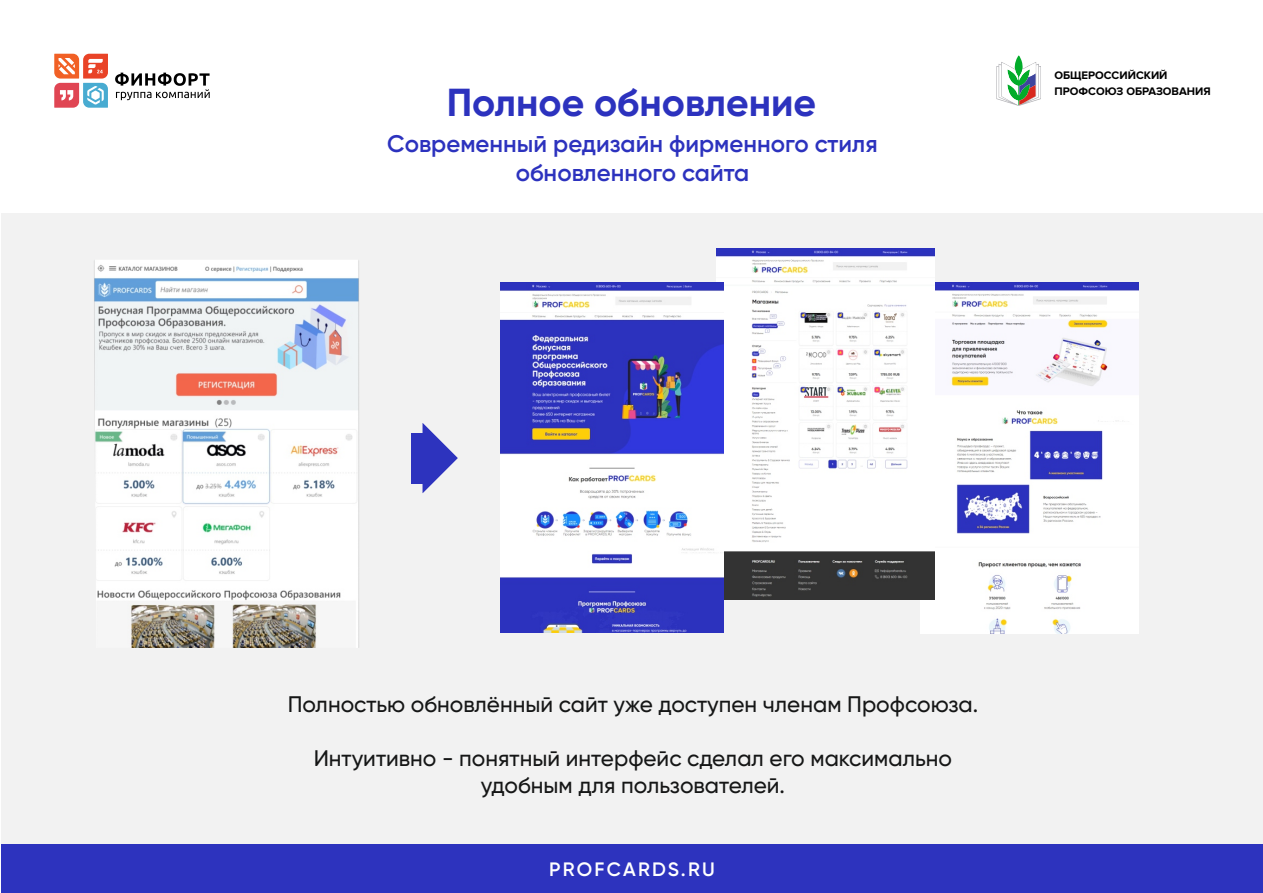
<style>
.page{position:relative;width:1263px;height:893px;background:#fff}
.page>*{position:absolute;margin:0;border:0;box-sizing:border-box;transform-origin:0 0}
.t1{font:700 39px "Gilroy";color:#2c32be}
.t2{font:600 24px/28.8px "Gilroy";color:#2c32be;text-align:center}
.t3{font:500 22.5px/27px "Gilroy";color:#151616;text-align:center}
.t4{font:600 19.35px "Gilroy";letter-spacing:.115em;color:#fff}
.t5{font:700 11.4px/15.8px "Proxima Nova";color:#000}
</style>
<div class="page">
<div style="left:2px;top:213px;width:1261px;height:631px;background:#f2f2f2"></div>
<div style="left:1px;top:844px;width:1262px;height:49px;background:#2d33be"></div>
<img style="left:921px;top:283px;width:217px;height:351px">
<img style="left:717px;top:248px;width:218px;height:351px">
<img style="left:501px;top:283px;width:222px;height:350px">
<img style="left:94px;top:260px;width:265px;height:388px">
<svg style="left:422px;top:423px;width:36px;height:70px"></svg>
<div style="left:411px;top:433px;width:14px;height:50px;background:#2d33be"></div>
<svg style="left:996px;top:55px;width:45px;height:51px"></svg>
<svg style="left:115px;top:73px;width:95px;height:27px"></svg>
<svg style="left:54px;top:54px;width:54px;height:54px"></svg>
<h1 class="t1" style="left:447px;top:85px;width:371px">Полное обновление</h1>
<p class="t2" style="left:387px;top:131px;width:492px">Современный редизайн фирменного стиля обновленного сайта</p>
<p class="t5" style="left:1054px;top:68px;width:158px">ОБЩЕРОССИЙСКИЙ<br>ПРОФСОЮЗ ОБРАЗОВАНИЯ</p>
<p class="t3" style="left:288px;top:691px;width:692px">Полностью обновлённый сайт уже доступен членам Профсоюза.</p>
<p class="t3" style="left:314px;top:745px;width:640px">Интуитивно - понятный интерфейс сделал его максимально удобным для пользователей.</p>
<p class="t4" style="left:549px;top:860px;width:167px">PROFCARDS.RU</p>
</div>
